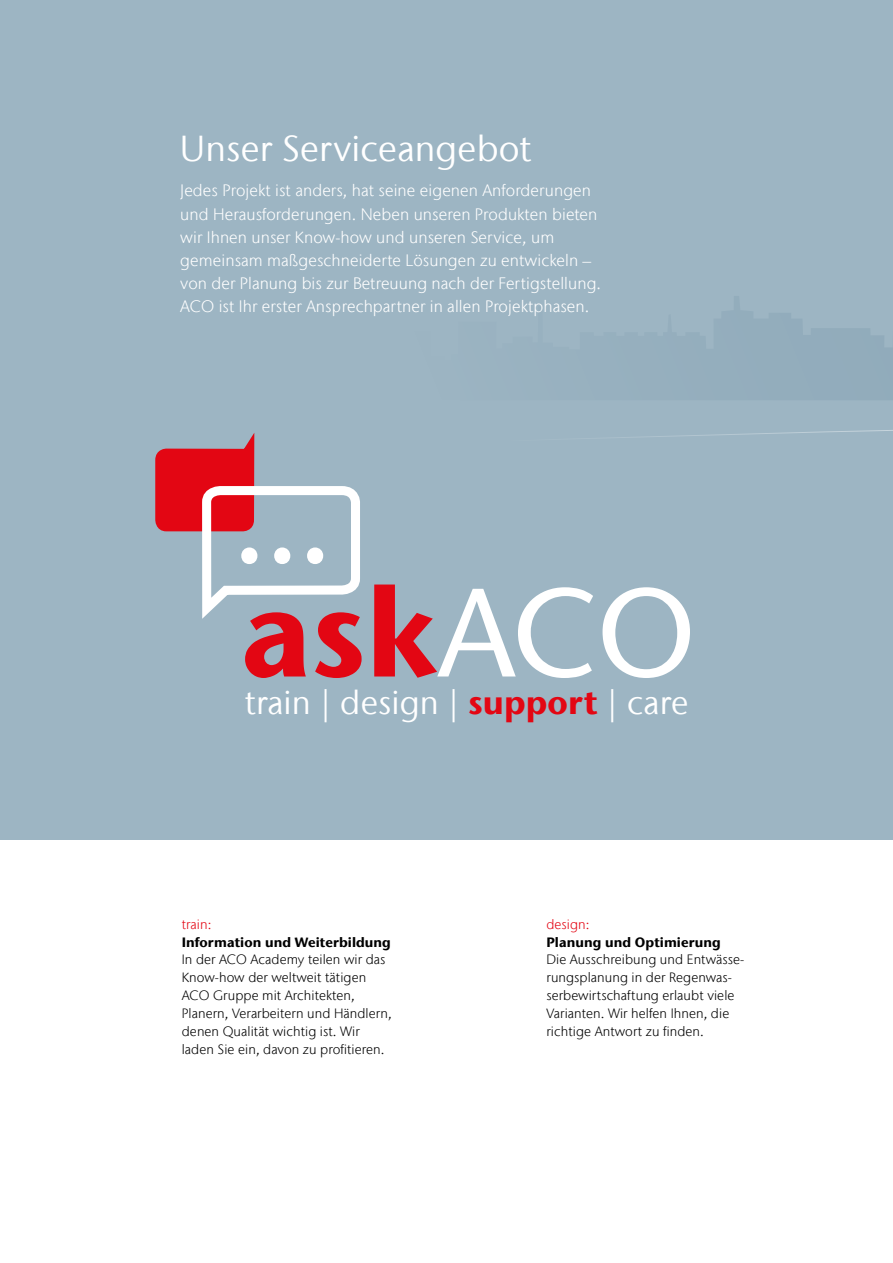
<style>
.page{position:relative;width:893px;height:1263px;background:#fff}
.page>*{position:absolute;margin:0;border:0;box-sizing:border-box;transform-origin:0 0}
.t1{font:36px "Stone Sans IIITC Com";letter-spacing:.005em;color:#fff}
.t2{font:33.15px "Stone Sans IIITC Com";letter-spacing:.005em;color:#fff}
.t3{font:300 16.5px/23.1px "Stone Sans IIITC Com";letter-spacing:.005em;color:#fff}
.t4{font:300 13.5px/17.9px "Stone Sans IIITC Com";letter-spacing:.005em;color:#000}
.t5{font:700 13.5px "Stone Sans IIITC Com";letter-spacing:.005em;color:#000}
.t6{font:300 13.5px "Stone Sans IIITC Com";letter-spacing:.005em;color:#e30613}
.s1{font-weight:700;color:#e30613}
</style>
<div class="page">
<div style="left:0;top:0;width:893px;height:839px;background:#9db5c3"></div>
<svg style="left:155px;top:430px;width:738px;height:248px"></svg>
<svg style="left:779px;top:313px;width:114px;height:87px;fill:#92acbc"></svg>
<h1 class="t1" style="left:180px;top:126px;width:353px">Unser Serviceangebot</h1>
<p class="t3" style="left:180px;top:179px;width:422px">Jedes Projekt ist anders, hat seine eigenen Anforderungen und Herausforderungen. Neben unseren Produkten bieten wir Ihnen unser Know-how und unseren Service, um gemeinsam maßgeschneiderte Lösungen zu entwickeln – von der Planung bis zur Betreuung nach der Fertigstellung.<br>ACO ist Ihr erster Ansprechpartner in allen Projektphasen.</p>
<h2 class="t2" style="left:245px;top:682px;width:445px">train | design | <span class="s1">support</span> | care</h2>
<p class="t6" style="left:182px;top:916px;width:31px">train:</p>
<p class="t5" style="left:182px;top:933px;width:211px">Information und Weiterbildung</p>
<p class="t4" style="left:182px;top:951px;width:211px">In der ACO Academy teilen wir das<br>Know-how der weltweit tätigen<br>ACO Gruppe mit Architekten,<br>Planern, Verarbeitern und Händlern, denen Qualität wichtig ist. Wir laden Sie ein, davon zu profitieren.</p>
<p class="t6" style="left:546px;top:916px;width:45px">design:</p>
<p class="t5" style="left:546px;top:933px;width:176px">Planung und Optimierung</p>
<p class="t4" style="left:546px;top:951px;width:199px">Die Ausschreibung und Entwässe&shy;rungsplanung in der Regenwas&shy;serbewirtschaftung erlaubt viele<br>Varianten. Wir helfen Ihnen, die richtige Antwort zu finden.</p>
</div>
